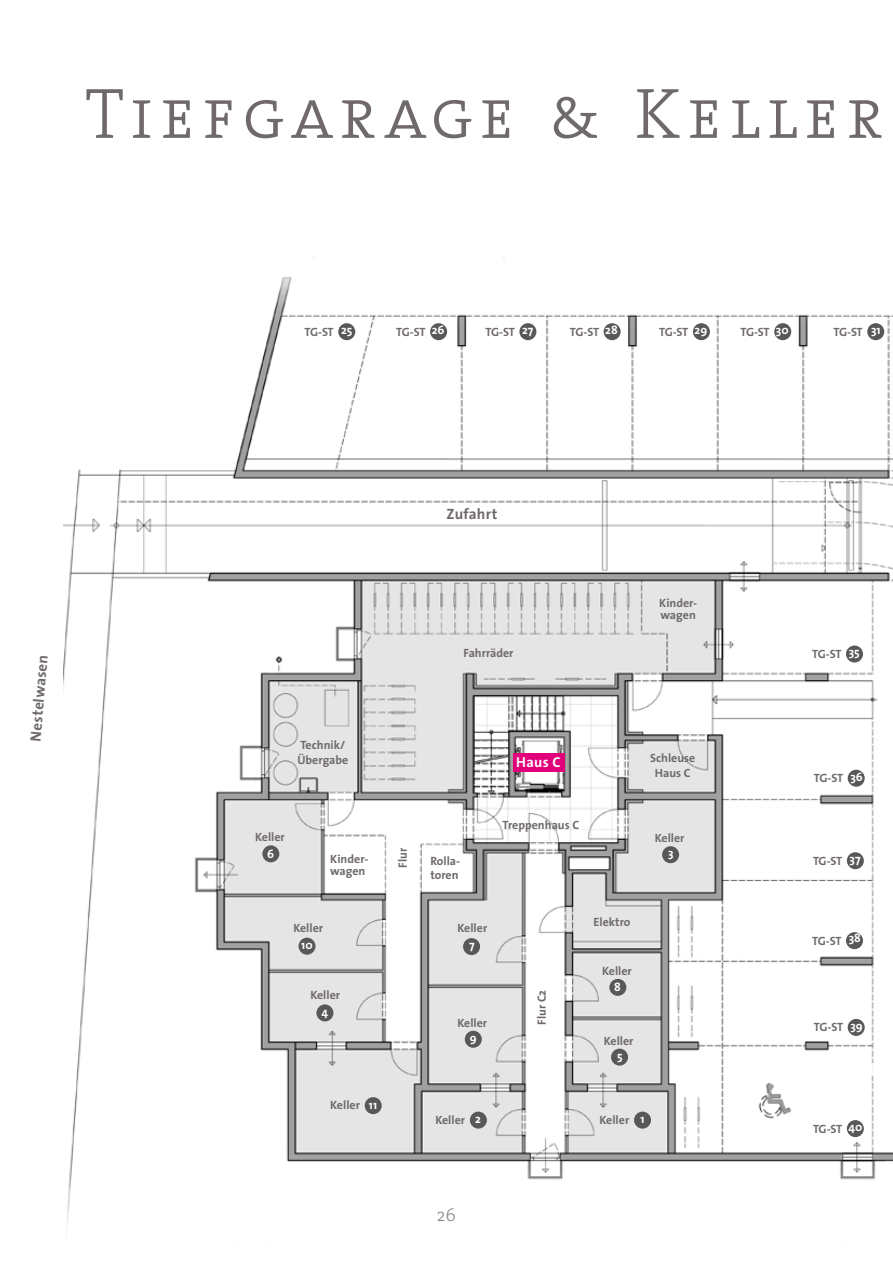
<style>
.page{position:relative;width:893px;height:1263px;background:#fff}
.page>*{position:absolute;margin:0;border:0;box-sizing:border-box;transform-origin:0 0}
.t1{font:72px "The Serif Light Caps";letter-spacing:.08em;color:#6f696e}
.t2{font:300 18px "The Serif";color:#87888a}
.t3{font:700 15px "The Sans";letter-spacing:.02em;color:#6f696e}
.t4{font:700 14.4px "The Sans";color:#fff}
.t5{font:700 12px/12px "The Sans";color:#6f696e}
.t6{font:700 12px "The Sans";color:#fff}
.s1{color:#fff}
</style>
<div class="page">
<img style="left:64px;top:277px;width:829px;height:946px">
<div style="left:365px;top:1097px;width:17px;height:17px;background:#58585a;border-radius:50%"></div>
<div style="left:662px;top:846px;width:17px;height:17px;background:#58585a;border-radius:50%"></div>
<div style="left:262px;top:845px;width:17px;height:17px;background:#58585a;border-radius:50%"></div>
<div style="left:316px;top:1004px;width:17px;height:17px;background:#58585a;border-radius:50%"></div>
<div style="left:465px;top:1031px;width:17px;height:17px;background:#58585a;border-radius:50%"></div>
<div style="left:298px;top:938px;width:17px;height:17px;background:#58585a;border-radius:50%"></div>
<div style="left:611px;top:1048px;width:17px;height:17px;background:#58585a;border-radius:50%"></div>
<div style="left:463px;top:938px;width:17px;height:17px;background:#58585a;border-radius:50%"></div>
<div style="left:609px;top:979px;width:17px;height:17px;background:#58585a;border-radius:50%"></div>
<div style="left:338px;top:323px;width:17px;height:17px;background:#58585a;border-radius:50%"></div>
<div style="left:846px;top:645px;width:17px;height:17px;background:#58585a;border-radius:50%"></div>
<div style="left:846px;top:932px;width:17px;height:17px;background:#58585a;border-radius:50%"></div>
<div style="left:847px;top:852px;width:17px;height:17px;background:#58585a;border-radius:50%"></div>
<div style="left:848px;top:770px;width:17px;height:17px;background:#58585a;border-radius:50%"></div>
<div style="left:847px;top:1120px;width:17px;height:17px;background:#58585a;border-radius:50%"></div>
<div style="left:848px;top:1019px;width:17px;height:17px;background:#58585a;border-radius:50%"></div>
<div style="left:513px;top:753px;width:51px;height:18px;background:#e2007a"></div>
<div style="left:779px;top:1063px;width:114px;height:12px;background:#fff"></div>
<div style="left:470px;top:1111px;width:17px;height:17px;background:#58585a;border-radius:50%"></div>
<div style="left:634px;top:1111px;width:17px;height:17px;background:#58585a;border-radius:50%"></div>
<div style="left:430px;top:323px;width:17px;height:17px;background:#58585a;border-radius:50%"></div>
<div style="left:519px;top:323px;width:17px;height:17px;background:#58585a;border-radius:50%"></div>
<div style="left:604px;top:323px;width:17px;height:17px;background:#58585a;border-radius:50%"></div>
<div style="left:693px;top:323px;width:17px;height:17px;background:#58585a;border-radius:50%"></div>
<div style="left:774px;top:323px;width:17px;height:17px;background:#58585a;border-radius:50%"></div>
<div style="left:867px;top:323px;width:17px;height:17px;background:#58585a;border-radius:50%"></div>
<h1 class="t1" style="left:85px;top:54px;width:802px">Tiefgarage &amp; Keller</h1>
<p class="t3" style="left:23px;top:740px;width:88px;rotate:-85deg">Nestelwasen</p>
<p class="t5" style="left:304px;top:325px;width:49px">TG-ST <span class="s1">25</span></p>
<p class="t5" style="left:396px;top:325px;width:50px">TG-ST <span class="s1">26</span></p>
<p class="t5" style="left:486px;top:325px;width:49px">TG-ST <span class="s1">27</span></p>
<p class="t5" style="left:570px;top:325px;width:49px">TG-ST <span class="s1">28</span></p>
<p class="t5" style="left:659px;top:325px;width:50px">TG-ST <span class="s1">29</span></p>
<p class="t5" style="left:740px;top:325px;width:50px">TG-ST <span class="s1">30</span></p>
<p class="t5" style="left:833px;top:325px;width:49px">TG-ST <span class="s1">31</span></p>
<p class="t3" style="left:446px;top:501px;width:52px">Zufahrt</p>
<p class="t5" style="left:463px;top:646px;width:52px">Fahrräder</p>
<p class="t5" style="left:659px;top:596px;width:40px">Kinder&shy;wagen</p>
<p class="t5" style="left:297px;top:737px;width:53px;line-height:15px">Technik/<br>Übergabe</p>
<p class="t5" style="left:255px;top:831px;width:31px">Keller</p>
<p class="t6" style="left:267px;top:843px;width:8px">6</p>
<p class="t5" style="left:330px;top:853px;width:40px">Kinder&shy;wagen</p>
<p class="t5" style="left:293px;top:922px;width:31px">Keller</p>
<p class="t6" style="left:301px;top:935px;width:13px">10</p>
<p class="t5" style="left:310px;top:988px;width:31px">Keller</p>
<p class="t6" style="left:321px;top:1001px;width:8px">4</p>
<p class="t5" style="left:396px;top:867px;width:21px;rotate:-90deg">Flur</p>
<p class="t5" style="left:330px;top:1099px;width:48px">Keller <span class="s1">11</span></p>
<p class="t4" style="left:516px;top:750px;width:46px">Haus C</p>
<p class="t5" style="left:650px;top:750px;width:47px;line-height:15px;text-align:center">Schleuse<br>Haus C</p>
<p class="t5" style="left:430px;top:854px;width:31px;line-height:13.5px">Rolla&shy;toren</p>
<p class="t5" style="left:503px;top:819px;width:78px">Treppenhaus C</p>
<p class="t5" style="left:458px;top:922px;width:31px">Keller</p>
<p class="t6" style="left:469px;top:935px;width:7px">7</p>
<p class="t5" style="left:458px;top:1016px;width:31px">Keller</p>
<p class="t6" style="left:470px;top:1028px;width:8px">9</p>
<p class="t5" style="left:535px;top:1025px;width:37px;rotate:-90deg">Flur C2</p>
<p class="t5" style="left:594px;top:915px;width:38px">Elektro</p>
<p class="t5" style="left:602px;top:964px;width:31px">Keller</p>
<p class="t6" style="left:614px;top:977px;width:8px">8</p>
<p class="t5" style="left:604px;top:1034px;width:31px">Keller</p>
<p class="t6" style="left:617px;top:1046px;width:7px">5</p>
<p class="t5" style="left:655px;top:832px;width:31px">Keller</p>
<p class="t6" style="left:668px;top:843px;width:7px">3</p>
<p class="t5" style="left:435px;top:1113px;width:47px">Keller <span class="s1">2</span></p>
<p class="t5" style="left:600px;top:1113px;width:46px">Keller <span class="s1">1</span></p>
<h2 class="t2" style="left:437px;top:1200px;width:21px">26</h2>
<p class="t5" style="left:812px;top:647px;width:49px">TG-ST <sup>35</sup></p>
<p class="t5" style="left:814px;top:772px;width:51px">TG-ST <span class="s1">36</span></p>
<p class="t5" style="left:813px;top:854px;width:49px">TG-ST <span class="s1">37</span></p>
<p class="t5" style="left:812px;top:934px;width:50px">TG-ST <sup>38</sup></p>
<p class="t5" style="left:814px;top:1021px;width:51px">TG-ST <span class="s1">39</span></p>
<p class="t5" style="left:813px;top:1122px;width:51px">TG-ST <span class="s1">40</span></p>
</div>
